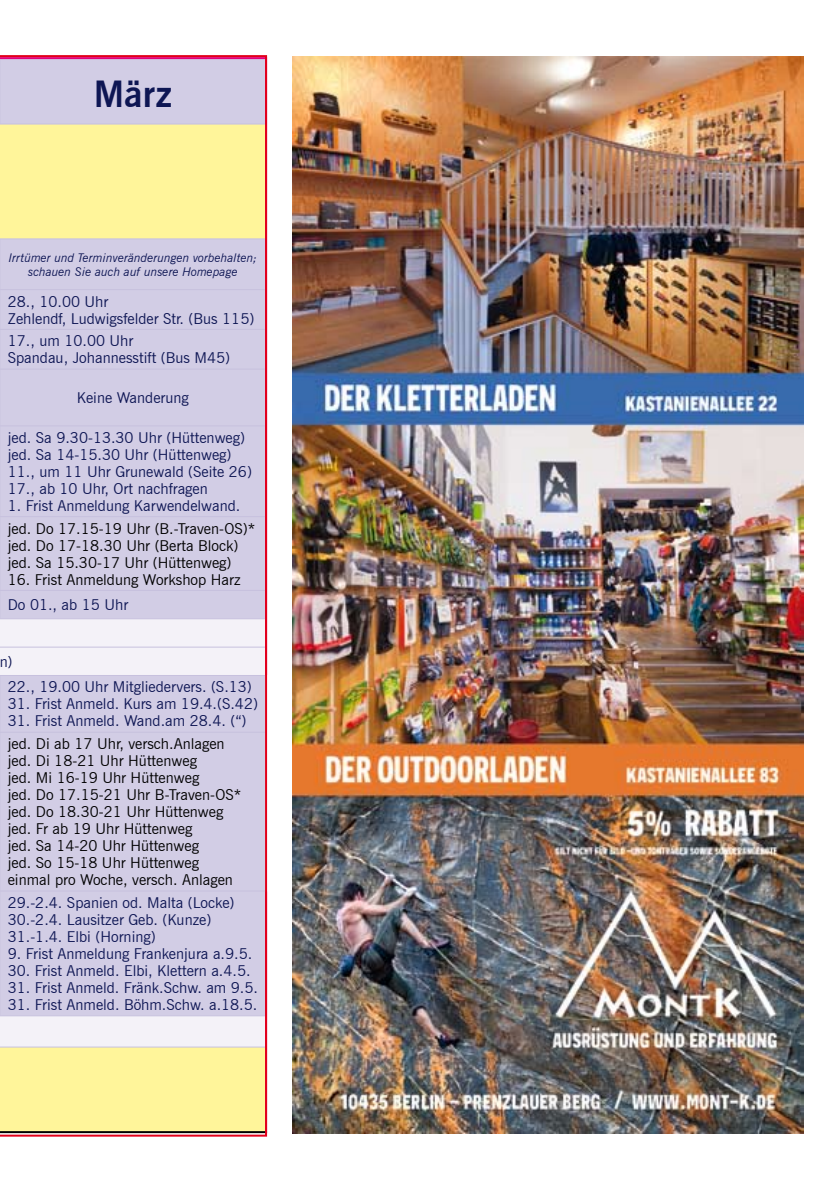
<style>
.page{position:relative;width:840px;height:1191px;background:#fff}
.page>*{position:absolute;margin:0;border:0;box-sizing:border-box;transform-origin:0 0}
.t1{font:700 36px "News Gothic BT";color:#0e1654}
.t2{font:15px/17px "News Gothic BT";color:#0e1654}
.t3{font:15px/17px "News Gothic BT";color:#000}
.t4{font:italic 12px/14.4px "News Gothic BT";color:#0e1654;text-align:center}
</style>
<div class="page">
<svg style="left:0;top:55px;width:267px;height:1081px"></svg>
<img style="left:292px;top:56px;width:510px;height:1077px">
<h1 class="t1" style="left:94px;top:72px;width:80px">März</h1>
<p class="t4" style="left:9px;top:250px;width:250px">Irrtümer und Terminveränderungen vorbehalten; schauen Sie auch auf unsere Homepage</p>
<p class="t2" style="left:8px;top:293px;width:248px">28., 10.00 Uhr<br>Zehlendf, Ludwigsfelder Str. (Bus 115)</p>
<p class="t2" style="left:8px;top:332px;width:224px">17., um 10.00 Uhr<br>Spandau, Johannesstift (Bus M45)</p>
<p class="t2" style="left:77px;top:389px;width:113px">Keine Wanderung</p>
<p class="t2" style="left:8px;top:429px;width:245px">jed. Sa 9.30-13.30 Uhr (Hüttenweg) jed. Sa 14-15.30 Uhr (Hüttenweg)<br>11., um 11 Uhr Grunewald (Seite 26)<br>17., ab 10 Uhr, Ort nachfragen</p>
<p class="t2" style="left:8px;top:497px;width:234px">1. Frist Anmeldung Karwendelwand.</p>
<p class="t3" style="left:8px;top:520px;width:249px">jed. Do 17.15-19 Uhr (B.-Traven-OS)* jed. Do 17-18.30 Uhr (Berta Block) jed. Sa 15.30-17 Uhr (Hüttenweg)</p>
<p class="t3" style="left:8px;top:571px;width:234px">16. Frist Anmeldung Workshop Harz</p>
<p class="t2" style="left:8px;top:596px;width:122px">Do 01., ab 15 Uhr</p>
<p class="t2" style="left:8px;top:648px;width:245px;line-height:25.6px;text-indent:-8px">n)<br>22., 19.00 Uhr Mitgliedervers. (S.13)</p>
<p class="t2" style="left:8px;top:695px;width:251px">31. Frist Anmeld. Kurs am 19.4.(S.42)</p>
<p class="t2" style="left:8px;top:712px;width:240px">31. Frist Anmeld. Wand.am 28.4. (“)</p>
<p class="t3" style="left:8px;top:735px;width:235px">jed. Di ab 17 Uhr, versch.Anlagen jed. Di 18-21 Uhr Hüttenweg<br>jed. Mi 16-19 Uhr Hüttenweg<br>jed. Do 17.15-21 Uhr B-Traven-OS* jed. Do 18.30-21 Uhr Hüttenweg jed. Fr ab 19 Uhr Hüttenweg<br>jed. Sa 14-20 Uhr Hüttenweg<br>jed. So 15-18 Uhr Hüttenweg einmal pro Woche, versch. Anlagen</p>
<p class="t2" style="left:8px;top:894px;width:228px">29.-2.4. Spanien od. Malta (Locke)<br>30.-2.4. Lausitzer Geb. (Kunze)<br>31.-1.4. Elbi (Horning)</p>
<p class="t2" style="left:8px;top:945px;width:246px">9. Frist Anmeldung Frankenjura a.9.5.</p>
<p class="t2" style="left:8px;top:962px;width:244px">30. Frist Anmeld. Elbi, Klettern a.4.5.</p>
<p class="t2" style="left:8px;top:979px;width:251px">31. Frist Anmeld. Fränk.Schw. am 9.5.</p>
<p class="t2" style="left:8px;top:996px;width:251px">31. Frist Anmeld. Böhm.Schw. a.18.5.</p>
</div>
